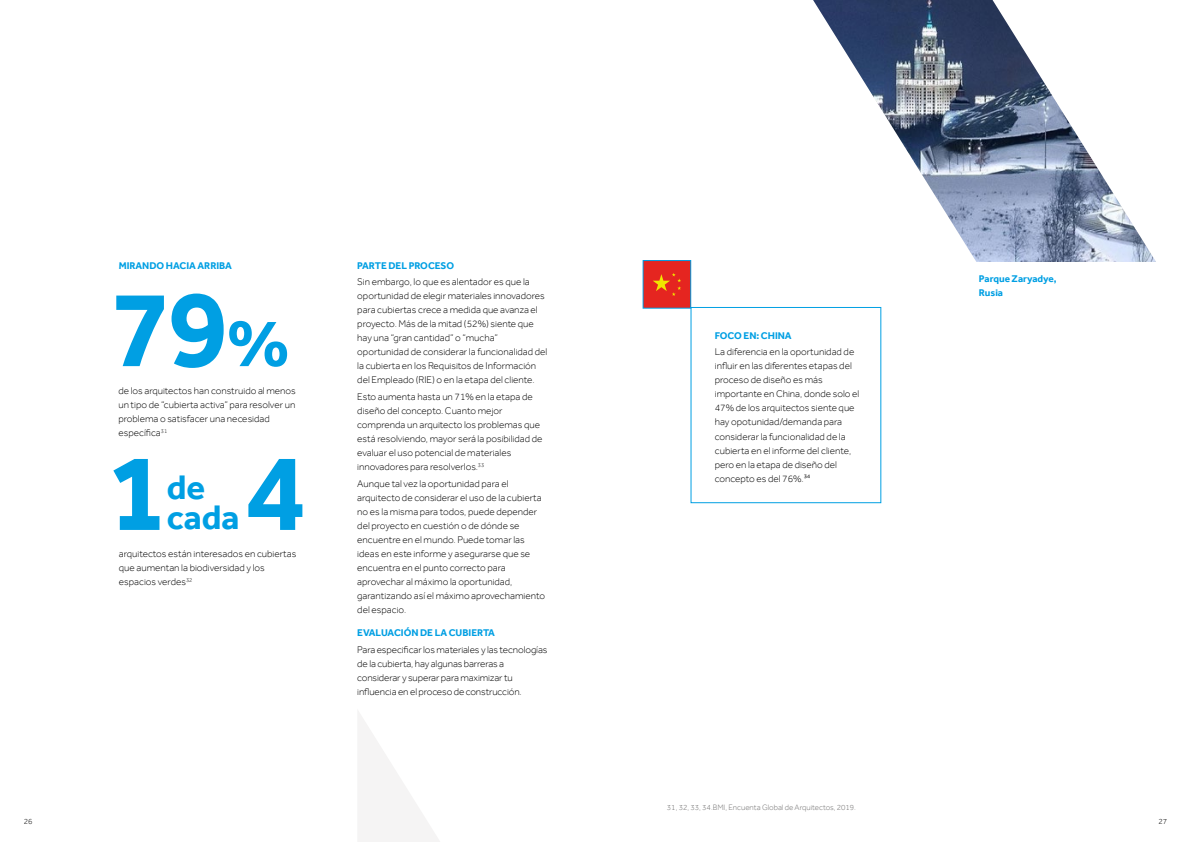
<style>
.page{position:relative;width:1191px;height:842px;background:#fff}
.page>*{position:absolute;margin:0;border:0;box-sizing:border-box;transform-origin:0 0}
.t1{font:700 112.6px "Effra";color:#009fe3}
.t2{font:700 112px "Effra";color:#009fe3}
.t3{font:700 35px/30px "Effra";letter-spacing:-.005em;color:#009fe3}
.t4{font:300 10px/14px "Effra";color:#000}
.t5{font:700 10px/14px "Effra";color:#009fe3}
.t6{font:300 8px "Effra";color:#706f6f}
.t7{font:300 8px "Effra";color:#000}
.s1{font-size:70px}
</style>
<div class="page">
<svg style="left:358px;top:711px;width:82px;height:131px"></svg>
<img style="left:813px;top:0;width:343px;height:262px">
<svg style="left:690px;top:306px;width:192px;height:198px"></svg>
<div style="left:643px;top:261px;width:47px;height:47px;background:#e52520"></div>
<svg style="left:653px;top:273px;width:28px;height:23px"></svg>
<div style="left:642px;top:260px;width:49px;height:49px;border:1px solid #009fe3"></div>
<p class="t5" style="left:119px;top:258px;width:115px">MIRANDO HACIA ARRIBA</p>
<h2 class="t2" style="left:111px;top:262px;width:181px">79<span class="s1">%</span></h2>
<p class="t4" style="left:118px;top:384px;width:179px">de los arquitectos han construido al menos un tipo de “cubierta activa” para resolver un problema o satisfacer una necesidad específica<sup>31</sup></p>
<h1 class="t1" style="left:107px;top:425px;width:201px">1 4</h1>
<h3 class="t3" style="left:167px;top:472px;width:74px">de cada</h3>
<p class="t4" style="left:119px;top:547px;width:179px">arquitectos están interesados en cubiertas que aumentan la biodiversidad y los espacios verdes<sup>32</sup></p>
<p class="t5" style="left:357px;top:258px;width:98px">PARTE DEL PROCESO</p>
<p class="t4" style="left:357px;top:275px;width:192px">Sin embargo, lo que es alentador es que la oportunidad de elegir materiales innovadores para cubiertas crece a medida que avanza el proyecto. Más de la mitad (52%) siente que hay una “gran cantidad” o “mucha” oportunidad de considerar la funcionalidad del la cubierta en los Requisitos de Información del Empleado (RIE) o en la etapa del cliente.</p>
<p class="t4" style="left:357px;top:390px;width:187px">Esto aumenta hasta un 71% en la etapa de diseño del concepto. Cuanto mejor comprenda un arquitecto los problemas que está resolviendo, mayor será la posibilidad de evaluar el uso potencial de materiales innovadores para resolverlos.<sup>33</sup></p>
<p class="t4" style="left:357px;top:477px;width:189px">Aunque tal vez la oportunidad para el arquitecto de considerar el uso de la cubierta no es la misma para todos, puede depender del proyecto en cuestión o de dónde se encuentre en el mundo. Puede tomar las ideas en este informe y asegurarse que se encuentra en el punto correcto para aprovechar al máximo la oportunidad, garantizando así el máximo aprovechamiento del espacio.</p>
<p class="t5" style="left:357px;top:625px;width:139px">EVALUACIÓN DE LA CUBIERTA</p>
<p class="t4" style="left:357px;top:642px;width:192px">Para especificar los materiales y las tecnologías de la cubierta, hay algunas barreras a considerar y superar para maximizar tu influencia en el proceso de construcción.</p>
<p class="t5" style="left:715px;top:328px;width:78px">FOCO EN: CHINA</p>
<p class="t4" style="left:715px;top:345px;width:146px">La diferencia en la oportunidad de influir en las diferentes etapas del proceso de diseño es más importante en China, donde solo el<br>47% de los arquitectos siente que hay opotunidad/demanda para considerar la funcionalidad de la cubierta en el informe del cliente, pero en la etapa de diseño del concepto es del 76%.34</p>
<p class="t6" style="left:667px;top:802px;width:190px">31, 32, 33, 34.BMI, Encuenta Global de Arquitectos, 2019.</p>
<p class="t5" style="left:979px;top:272px;width:79px">Parque Zaryadye,<br>Rusia</p>
<p class="t7" style="left:24px;top:817px;width:10px">26</p>
<p class="t7" style="left:1158px;top:817px;width:10px">27</p>
</div>
